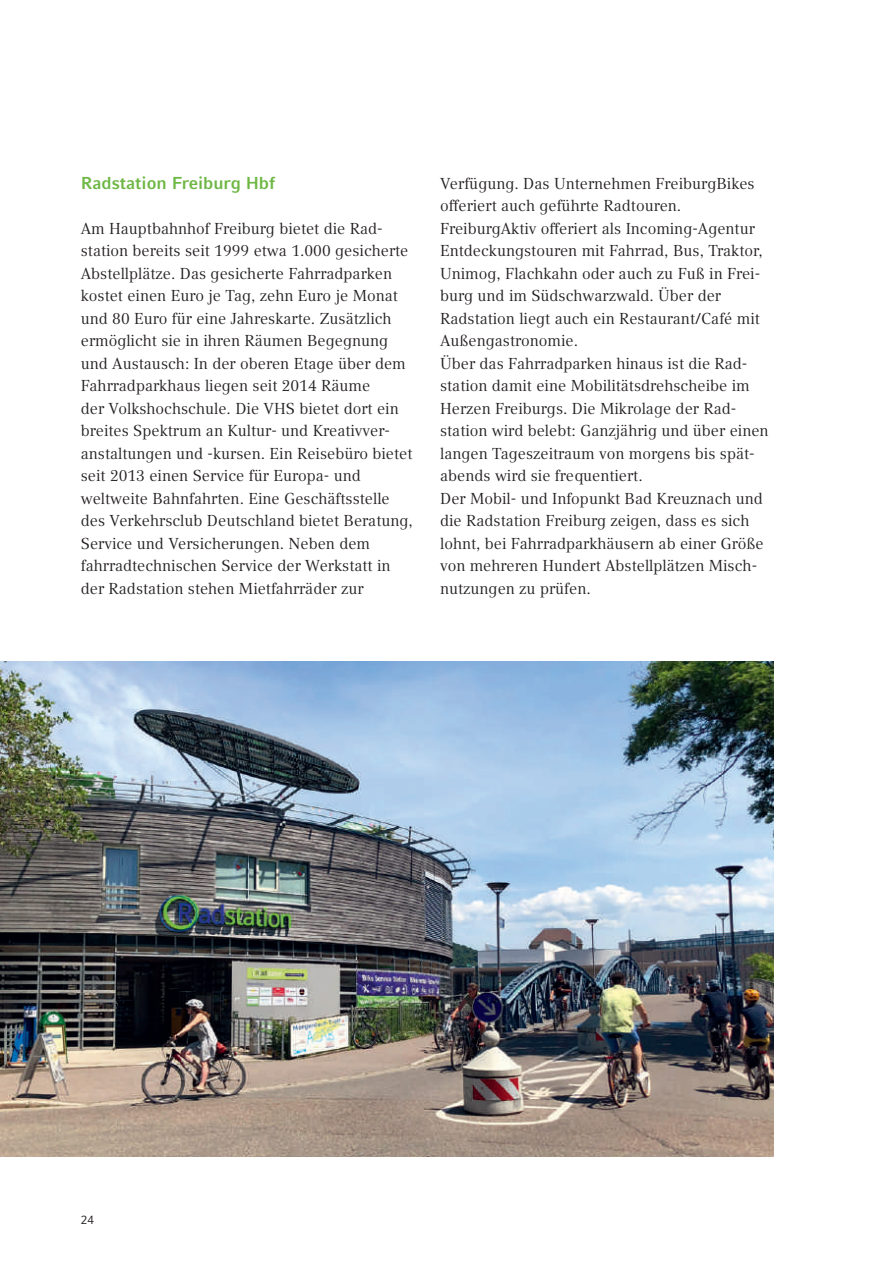
<style>
.page{position:relative;width:893px;height:1263px;background:#fff}
.page>*{position:absolute;margin:0;border:0;box-sizing:border-box;transform-origin:0 0}
.t1{font:700 17.25px "Compatil Fact LT Pro";color:#6db744}
.t2{font:15.75px/22.5px "Compatil Text LT Pro";color:#231f20}
.t3{font:12px "Compatil Fact LT Pro";color:#231f20}
</style>
<div class="page">
<img style="left:0;top:661px;width:774px;height:496px">
<p class="t1" style="left:81px;top:173px;width:196px">Radstation Freiburg Hbf</p>
<p class="t2" style="left:81px;top:217px;width:334px">Am Hauptbahnhof Freiburg bietet die Rad&shy;station bereits seit 1999 etwa 1.000 gesicherte Abstellplätze. Das gesicherte Fahrradparken kostet einen Euro je Tag, zehn Euro je Monat und 80 Euro für eine Jahreskarte. Zusätzlich ermöglicht sie in ihren Räumen Begegnung und Austausch: In der oberen Etage über dem Fahrradparkhaus liegen seit 2014 Räume<br>der Volkshochschule. Die VHS bietet dort ein breites Spektrum an Kultur- und Kreativver&shy;anstaltungen und -kursen. Ein Reisebüro bietet seit 2013 einen Service für Europa- und weltweite Bahnfahrten. Eine Geschäftsstelle des Verkehrsclub Deutschland bietet Beratung, Service und Versicherungen. Neben dem fahrradtechnischen Service der Werkstatt in der Radstation stehen Mietfahrräder zur</p>
<p class="t2" style="left:440px;top:172px;width:330px">Verfügung. Das Unternehmen FreiburgBikes offeriert auch geführte Radtouren.<br>FreiburgAktiv offeriert als Incoming-Agentur Entdeckungstouren mit Fahrrad, Bus, Traktor, Unimog, Flachkahn oder auch zu Fuß in Frei&shy;burg und im Südschwarzwald. Über der Radstation liegt auch ein Restaurant/Café mit Außengastronomie.<br>Über das Fahrradparken hinaus ist die Rad&shy;station damit eine Mobilitätsdrehscheibe im Herzen Freiburgs. Die Mikrolage der Rad&shy;station wird belebt: Ganzjährig und über einen langen Tageszeitraum von morgens bis spät&shy;abends wird sie frequentiert.<br>Der Mobil- und Infopunkt Bad Kreuznach und die Radstation Freiburg zeigen, dass es sich lohnt, bei Fahrradparkhäusern ab einer Größe von mehreren Hundert Abstellplätzen Misch&shy;nutzungen zu prüfen.</p>
<p class="t3" style="left:81px;top:1213px;width:15px">24</p>
</div>
